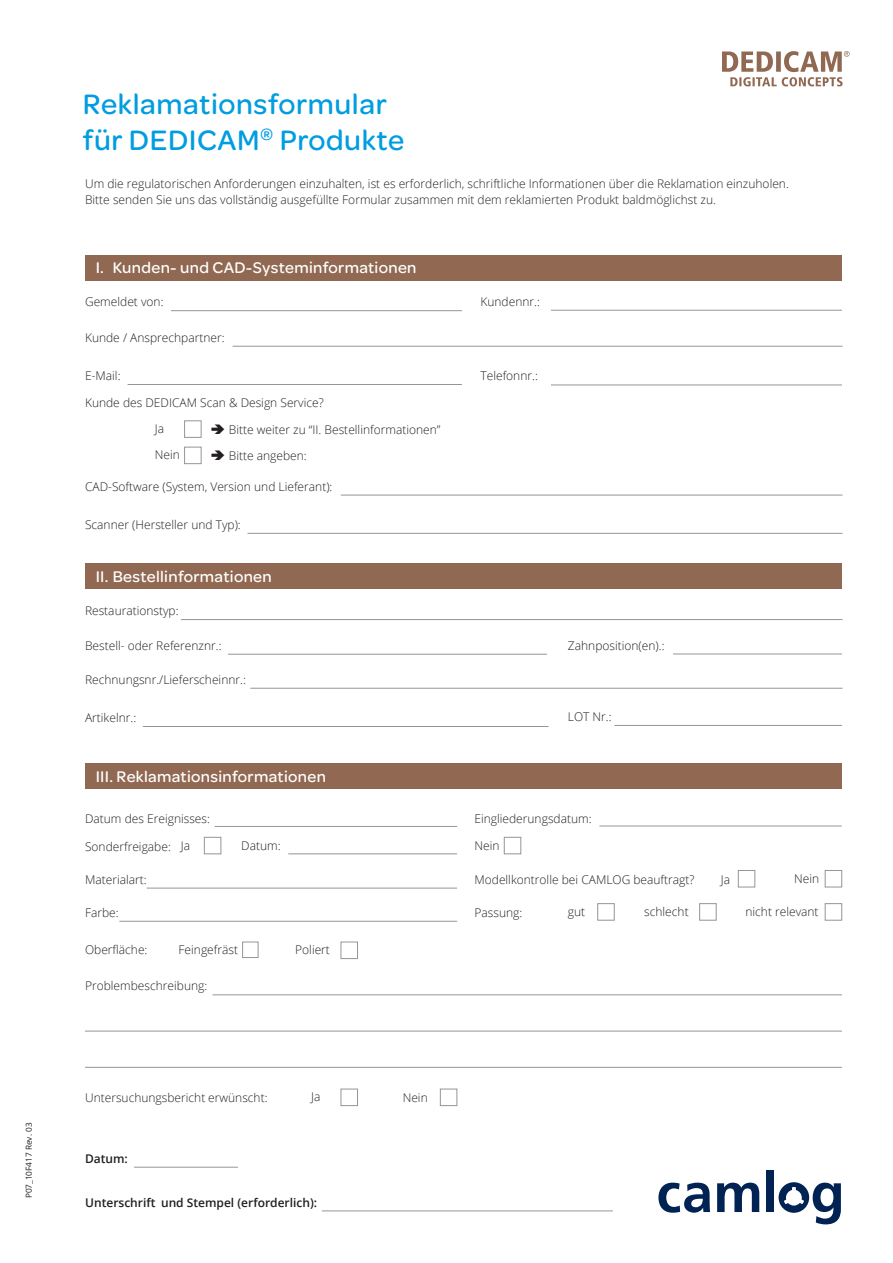
<style>
.page{position:relative;width:893px;height:1263px;background:#fff}
.page>*{position:absolute;margin:0;border:0;box-sizing:border-box;transform-origin:0 0}
.t1{font:500 30px/36px "Omnes";letter-spacing:.02em;color:#009de0}
.t2{font:500 16.5px "Omnes";letter-spacing:.02em;color:#fff}
.t3{font:300 12px/16.5px "Open Sans";color:#231f20}
.t4{font:600 12px "Open Sans";color:#231f20}
.t5{font:8.25px "Open Sans";color:#231f20}
</style>
<div class="page">
<svg style="left:658px;top:1182px;width:52px;height:31px"></svg>
<svg style="left:717px;top:1182px;width:42px;height:30px"></svg>
<div style="left:767px;top:1170px;width:7px;height:42px;background:#002354"></div>
<svg style="left:779px;top:1182px;width:62px;height:42px"></svg>
<hr style="left:171px;top:310px;width:291px;height:1px;background:#939598">
<hr style="left:128px;top:384px;width:334px;height:1px;background:#939598">
<hr style="left:233px;top:346px;width:609px;height:1px;background:#939598">
<hr style="left:341px;top:495px;width:501px;height:1px;background:#939598">
<hr style="left:247px;top:533px;width:595px;height:1px;background:#939598">
<hr style="left:181px;top:619px;width:661px;height:1px;background:#939598">
<hr style="left:147px;top:888px;width:310px;height:1px;background:#939598">
<hr style="left:215px;top:826px;width:242px;height:1px;background:#939598">
<hr style="left:599px;top:826px;width:243px;height:1px;background:#939598">
<hr style="left:119px;top:921px;width:338px;height:1px;background:#939598">
<hr style="left:213px;top:994px;width:629px;height:1px;background:#939598">
<hr style="left:85px;top:1031px;width:757px;height:1px;background:#939598">
<hr style="left:85px;top:1067px;width:757px;height:1px;background:#939598">
<hr style="left:228px;top:654px;width:319px;height:1px;background:#939598">
<hr style="left:673px;top:654px;width:169px;height:1px;background:#939598">
<hr style="left:250px;top:688px;width:592px;height:1px;background:#939598">
<hr style="left:143px;top:726px;width:406px;height:1px;background:#939598">
<hr style="left:614px;top:725px;width:228px;height:1px;background:#939598">
<hr style="left:551px;top:385px;width:291px;height:1px;background:#939598">
<hr style="left:551px;top:310px;width:291px;height:1px;background:#939598">
<div style="left:85px;top:255px;width:757px;height:26px;background:#916953"></div>
<div style="left:85px;top:563px;width:757px;height:26px;background:#916953"></div>
<div style="left:85px;top:763px;width:757px;height:26px;background:#916953"></div>
<hr style="left:322px;top:1210px;width:291px;height:1px;background:#939598">
<hr style="left:134px;top:1167px;width:104px;height:1px;background:#939598">
<div style="left:184px;top:421px;width:17px;height:17px;border:1px solid #939598"></div>
<div style="left:204px;top:837px;width:17px;height:17px;border:1px solid #939598"></div>
<div style="left:341px;top:1089px;width:17px;height:17px;border:1px solid #939598"></div>
<div style="left:738px;top:870px;width:17px;height:17px;border:1px solid #939598"></div>
<div style="left:504px;top:837px;width:17px;height:17px;border:1px solid #939598"></div>
<div style="left:440px;top:1089px;width:17px;height:17px;border:1px solid #939598"></div>
<div style="left:597px;top:903px;width:17px;height:17px;border:1px solid #939598"></div>
<div style="left:242px;top:942px;width:16px;height:16px;border:1px solid #939598"></div>
<div style="left:825px;top:903px;width:17px;height:17px;border:1px solid #939598"></div>
<div style="left:699px;top:903px;width:17px;height:17px;border:1px solid #939598"></div>
<div style="left:341px;top:942px;width:17px;height:17px;border:1px solid #939598"></div>
<div style="left:825px;top:870px;width:17px;height:17px;border:1px solid #939598"></div>
<div style="left:184px;top:447px;width:17px;height:17px;border:1px solid #939598"></div>
<hr style="left:288px;top:854px;width:169px;height:1px;background:#939598">
<svg style="left:722px;top:51px;width:128px;height:35px"></svg>
<p class="t5" style="left:23px;top:1198px;width:77px;rotate:-90deg">P07_10F417 Rev. 03</p>
<h1 class="t1" style="left:83px;top:84px;width:323px">Reklamationsformular für DEDICAM<sup>®</sup> Produkte</h1>
<p class="t3" style="left:85px;top:175px;width:705px">Um die regulatorischen Anforderungen einzuhalten, ist es erforderlich, schriftliche Informationen über die Reklamation einzuholen.<br>Bitte senden Sie uns das vollständig ausgefüllte Formular zusammen mit dem reklamierten Produkt baldmöglichst zu.</p>
<h2 class="t2" style="left:96px;top:256px;width:322px">I. Kunden- und CAD-Systeminformationen</h2>
<p class="t3" style="left:85px;top:293px;width:80px">Gemeldet von:</p>
<p class="t3" style="left:85px;top:329px;width:141px">Kunde / Ansprechpartner:</p>
<p class="t3" style="left:85px;top:367px;width:37px">E-Mail:</p>
<p class="t3" style="left:155px;top:389px;width:171px;line-height:26.4px;text-indent:-70px">Kunde des DEDICAM Scan &amp; Design Service?<br>Ja</p>
<p class="t3" style="left:229px;top:421px;width:213px">Bitte weiter zu “II. Bestellinformationen”</p>
<p class="t3" style="left:155px;top:447px;width:27px">Nein</p>
<p class="t3" style="left:229px;top:447px;width:79px">Bitte angeben:</p>
<p class="t3" style="left:85px;top:478px;width:249px">CAD-Software (System, Version und Lieferant):</p>
<p class="t3" style="left:85px;top:516px;width:157px">Scanner (Hersteller und Typ):</p>
<h2 class="t2" style="left:96px;top:565px;width:178px">II. Bestellinformationen</h2>
<p class="t3" style="left:85px;top:602px;width:95px">Restaurationstyp:</p>
<p class="t3" style="left:480px;top:293px;width:61px">Kundennr.:</p>
<p class="t3" style="left:480px;top:367px;width:59px">Telefonnr.:</p>
<p class="t3" style="left:85px;top:637px;width:138px">Bestell- oder Referenznr.:</p>
<p class="t3" style="left:568px;top:637px;width:98px">Zahnposition(en).:</p>
<p class="t3" style="left:85px;top:671px;width:162px">Rechnungsnr./Lieferscheinnr.:</p>
<p class="t3" style="left:85px;top:709px;width:53px">Artikelnr.:</p>
<p class="t3" style="left:568px;top:708px;width:45px">LOT Nr.:</p>
<h2 class="t2" style="left:96px;top:765px;width:232px">III. Reklamationsinformationen</h2>
<p class="t3" style="left:85px;top:810px;width:126px">Datum des Ereignisses:</p>
<p class="t3" style="left:474px;top:810px;width:119px">Eingliederungsdatum:</p>
<p class="t3" style="left:85px;top:837px;width:87px">Sonderfreigabe:</p>
<p class="t3" style="left:85px;top:871px;width:63px">Materialart:</p>
<p class="t3" style="left:85px;top:904px;width:35px">Farbe:</p>
<p class="t3" style="left:181px;top:837px;width:11px">Ja</p>
<p class="t3" style="left:241px;top:837px;width:41px">Datum:</p>
<p class="t3" style="left:85px;top:941px;width:64px">Oberfläche:</p>
<p class="t3" style="left:179px;top:941px;width:61px">Feingefräst</p>
<p class="t3" style="left:85px;top:977px;width:124px">Problembeschreibung:</p>
<p class="t3" style="left:295px;top:941px;width:36px">Poliert</p>
<p class="t3" style="left:85px;top:1089px;width:184px">Untersuchungsbericht erwünscht:</p>
<p class="t4" style="left:85px;top:1150px;width:44px">Datum:</p>
<p class="t3" style="left:311px;top:1088px;width:11px">Ja</p>
<p class="t4" style="left:85px;top:1195px;width:233px">Unterschrift und Stempel (erforderlich):</p>
<p class="t3" style="left:474px;top:837px;width:27px">Nein</p>
<p class="t3" style="left:474px;top:871px;width:222px">Modellkontrolle bei CAMLOG beauftragt?</p>
<p class="t3" style="left:474px;top:904px;width:49px">Passung:</p>
<p class="t3" style="left:794px;top:870px;width:27px">Nein</p>
<p class="t3" style="left:721px;top:871px;width:11px">Ja</p>
<p class="t3" style="left:644px;top:903px;width:46px">schlecht</p>
<p class="t3" style="left:745px;top:903px;width:75px">nicht relevant</p>
<p class="t3" style="left:568px;top:903px;width:19px">gut</p>
<p class="t3" style="left:403px;top:1089px;width:27px">Nein</p>
</div>
